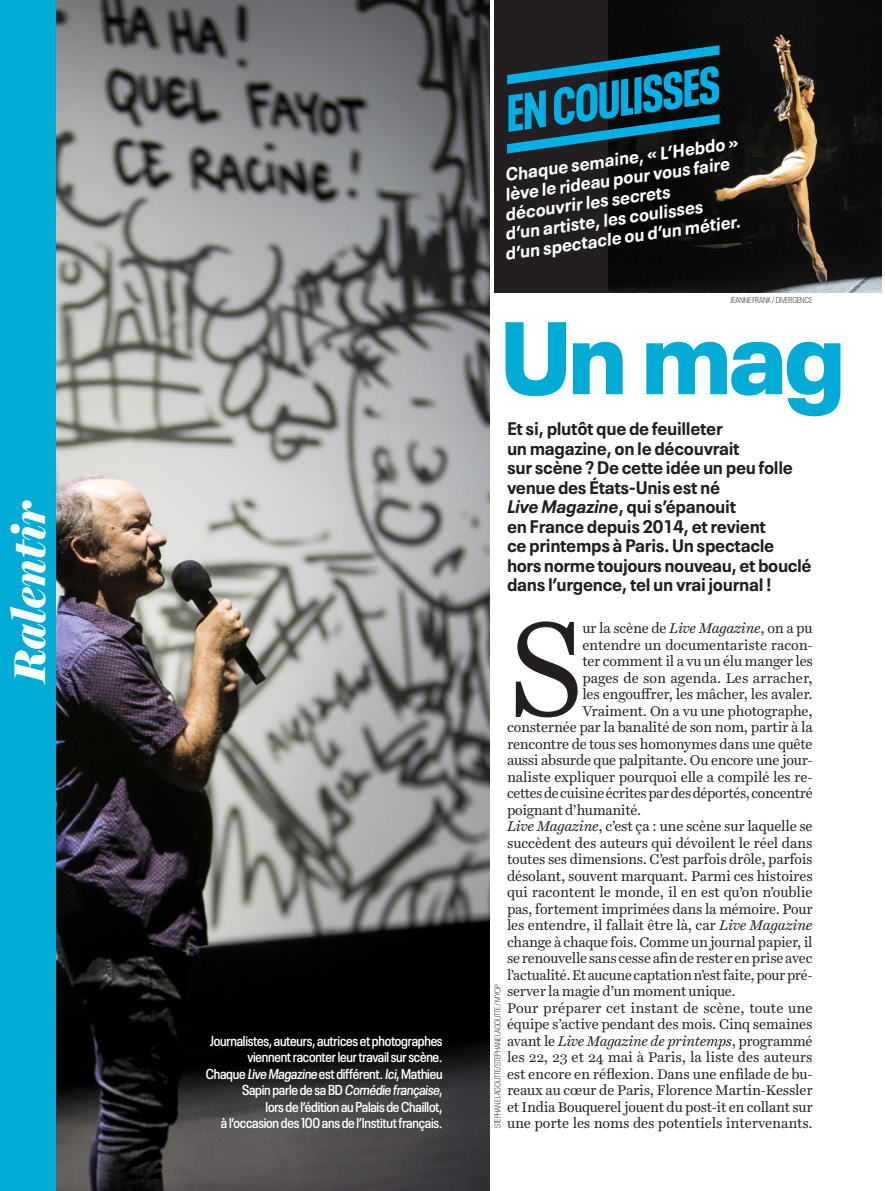
<style>
.page{position:relative;width:885px;height:1191px;background:#fff}
.page>*{position:absolute;margin:0;border:0;box-sizing:border-box;transform-origin:0 0}
.t1{font:135.75px "Harrietv 2 Text";color:#231f20}
.t2{font:900 102px "Neue Plak";color:#00acd5}
.t3{font:900 condensed 51.15px "Neue Plak";color:#00b0e6}
.t4{font:italic 900 45px "Harrietv 2 Display";color:#fff;scale:.95 1}
.t5{font:700 18px/19.5px "Neue Plak Text";letter-spacing:-.02em;color:#231f20}
.t6{font:700 18px "Neue Plak Text";color:#fff}
.t7{font:14.25px "Harrietv 2 Text";letter-spacing:-.02em;color:#231f20}
.t8{font:600 condensed 14.25px/16.5px "Neue Plak";letter-spacing:-.015em;color:#fff;text-align:right}
.t9{font:italic 14.25px "Harrietv 2 Text";letter-spacing:-.02em;color:#231f20}
.t10{font:14.25px "Harrietv 2 Text";letter-spacing:.005em;color:#231f20}
.t11{font:300 condensed 8.25px "Neue Plak";letter-spacing:-.015em;color:#231f20}
.s1{font-style:italic}
.s2{font-style:normal}
</style>
<div class="page">
<img style="left:55px;top:0;width:435px;height:1191px">
<div style="left:494px;top:0;width:387px;height:293px;background:#231f20"></div>
<img style="left:608px;top:0;width:273px;height:293px">
<div style="left:0;top:0;width:55px;height:1191px;background:#00acd5"></div>
<svg style="left:507px;top:39px;width:221px;height:51px"></svg>
<svg style="left:507px;top:108px;width:221px;height:51px"></svg>
<h3 class="t4" style="left:-1px;top:682px;width:193px;rotate:-90deg">Ralentir</h3>
<p class="t8" style="left:206px;top:1031px;width:238px">Journalistes, auteurs, autrices et photographes viennent raconter leur travail sur scène.<br>Chaque Live Magazine est différent. Ici, Mathieu S a p i n p a r l e d e s a B D Comédie française,<br>lors de l’édition au Palais de Chaillot,<br>à l’occasion des 100 ans de l’Institut français.</p>
<h3 class="t3" style="left:499px;top:78px;width:216px;rotate:-8deg">EN COULISSES</h3>
<p class="t6" style="left:503px;top:160px;width:236px;rotate:-8deg">Chaque semaine, « L’Hebdo »</p>
<p class="t6" style="left:503px;top:180px;width:228px;rotate:-8deg">lève le rideau pour vous faire</p>
<p class="t6" style="left:503px;top:200px;width:168px;rotate:-8deg">découvrir les secrets</p>
<p class="t6" style="left:503px;top:219px;width:201px;rotate:-8deg">d’un artiste, les coulisses</p>
<p class="t6" style="left:503px;top:239px;width:239px;rotate:-8deg">d’un spectacle ou d’un métier.</p>
<p class="t11" style="left:730px;top:294px;width:84px">JEANNE FRANK / DIVERGENCE</p>
<h2 class="t2" style="left:501px;top:275px;width:344px">Un mag</h2>
<p class="t5" style="left:507px;top:417px;width:306px">Et si, plutôt que de feuilleter<br>un magazine, on le découvrait<br>sur scène ? De cette idée un peu folle venue des États-Unis est né<br><span class="s1">Live Magazine</span>, qui s’épanouit<br>en France depuis 2014, et revient<br>ce printemps à Paris. Un spectacle hors norme toujours nouveau, et bouclé dans l’urgence, tel un vrai journal !</p>
<h1 class="t1" style="left:507px;top:577px;width:80px">S</h1>
<p class="t7" style="left:582px;top:618px;width:232px">ur la scène de <span class="s1">Live Magazine</span>, on a pu</p>
<p class="t7" style="left:582px;top:635px;width:232px">entendre un documentariste racon-</p>
<p class="t7" style="left:582px;top:651px;width:232px">ter comment il a vu un élu manger les</p>
<p class="t7" style="left:582px;top:668px;width:232px">pages de son agenda. Les arracher,</p>
<p class="t7" style="left:582px;top:684px;width:232px">les engouffrer, les mâcher, les avaler.</p>
<p class="t7" style="left:582px;top:701px;width:232px">Vraiment. On a vu une photographe,</p>
<p class="t7" style="left:507px;top:717px;width:307px">consternée par la banalité de son nom, partir à la</p>
<p class="t7" style="left:507px;top:734px;width:307px">rencontre de tous ses homonymes dans une quête</p>
<p class="t7" style="left:507px;top:750px;width:307px">aussi absurde que palpitante. Ou encore une jour-</p>
<p class="t7" style="left:507px;top:767px;width:307px">naliste expliquer pourquoi elle a compilé les re-</p>
<p class="t7" style="left:507px;top:783px;width:307px">cettes de cuisine écrites par des déportés, concentré</p>
<p class="t7" style="left:507px;top:800px;width:136px">poignant d’humanité.</p>
<p class="t7" style="left:507px;top:816px;width:307px"><span class="s1">Live Magazine</span>, c’est ça : une scène sur laquelle se</p>
<p class="t7" style="left:507px;top:833px;width:307px">succèdent des auteurs qui dévoilent le réel dans</p>
<p class="t7" style="left:507px;top:849px;width:307px">toutes ses dimensions. C’est parfois drôle, parfois</p>
<p class="t7" style="left:507px;top:866px;width:307px">désolant, souvent marquant. Parmi ces histoires</p>
<p class="t7" style="left:507px;top:882px;width:307px">qui racontent le monde, il en est qu’on n’oublie</p>
<p class="t7" style="left:507px;top:899px;width:307px">pas, fortement imprimées dans la mémoire. Pour</p>
<p class="t7" style="left:507px;top:915px;width:307px">les entendre, il fallait être là, car <span class="s1">Live Magazine</span></p>
<p class="t7" style="left:507px;top:932px;width:307px">change à chaque fois. Comme un journal papier, il</p>
<p class="t7" style="left:507px;top:948px;width:307px">se renouvelle sans cesse afin de rester en prise avec</p>
<p class="t7" style="left:507px;top:965px;width:307px">l’actualité. Et aucune captation n’est faite, pour pré-</p>
<p class="t7" style="left:507px;top:981px;width:230px">server la magie d’un moment unique.</p>
<p class="t10" style="left:507px;top:998px;width:307px">Pour préparer cet instant de scène, toute une</p>
<p class="t7" style="left:507px;top:1014px;width:307px">équipe s’active pendant des mois. Cinq semaines</p>
<p class="t9" style="left:507px;top:1031px;width:307px"><span class="s2">avant le</span> Live Magazine de printemps<span class="s2">, programmé</span></p>
<p class="t7" style="left:507px;top:1047px;width:307px">les 22, 23 et 24 mai à Paris, la liste des auteurs</p>
<p class="t7" style="left:507px;top:1064px;width:307px">est encore en réflexion. Dans une enfilade de bu-</p>
<p class="t7" style="left:507px;top:1080px;width:307px">reaux au cœur de Paris, Florence Martin-Kessler</p>
<p class="t7" style="left:507px;top:1097px;width:307px">et India Bouquerel jouent du post-it en collant sur</p>
<p class="t7" style="left:507px;top:1113px;width:307px">une porte les noms des potentiels intervenants.</p>
<p class="t11" style="left:491px;top:1128px;width:145px;rotate:-90deg">STEPHANE LAGOUTTE/STEPHANE LAGOUTTE / MYOP</p>
</div>
